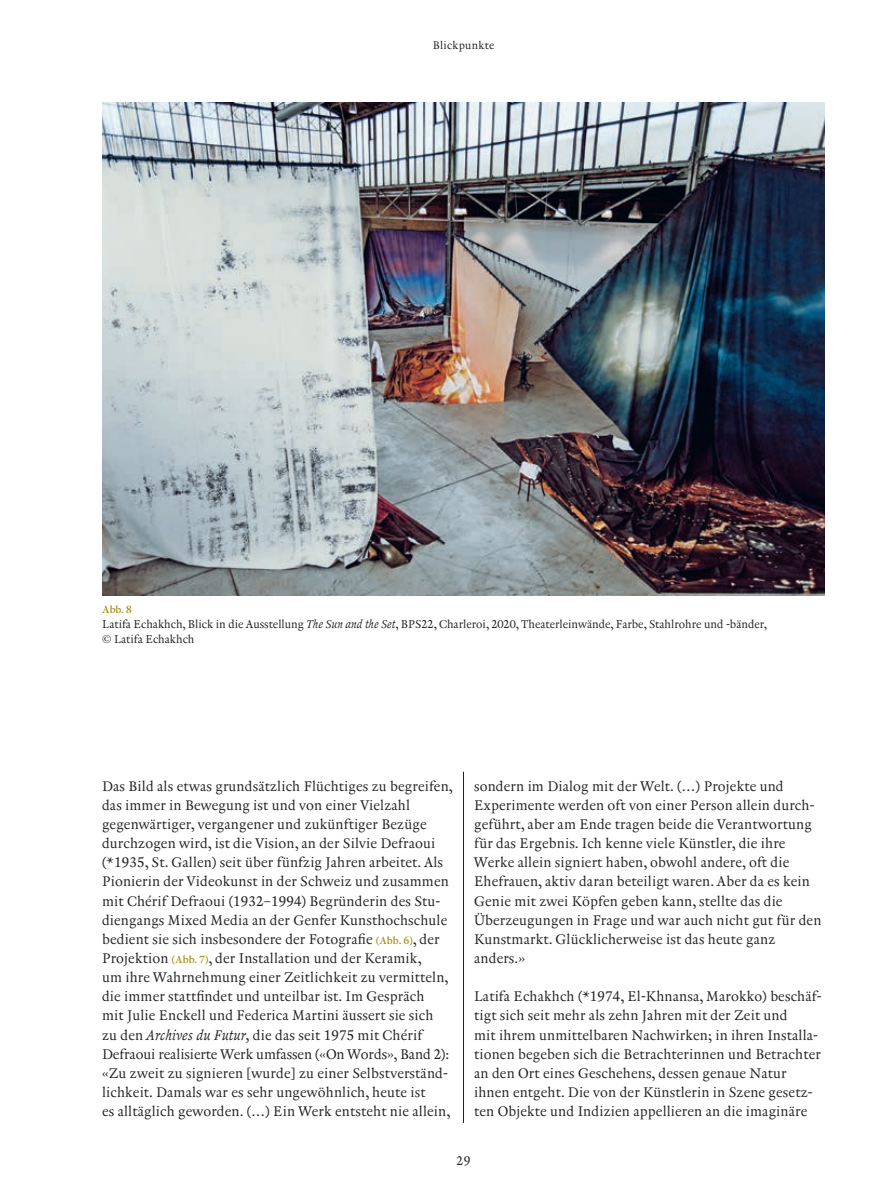
<style>
.page{position:relative;width:893px;height:1191px;background:#fff}
.page>*{position:absolute;margin:0;border:0;box-sizing:border-box;transform-origin:0 0}
.t1{font:14.25px/19px "Renard No 3";letter-spacing:.01em;color:#231f20}
.t2{font:12.75px "Renard No 3";color:#231f20}
.t3{font:11.7px/15px "Renard No 3";color:#231f20}
.t4{font:11.25px "Renard No 3";letter-spacing:.025em;color:#231f20}
.t5{font:10.5px "Renard No 1";color:#a39016}
.s1{font-style:italic}
.s2{font-family:"Renard No 1";font-size:10.5px;color:#a39016}
</style>
<div class="page">
<img style="left:102px;top:102px;width:723px;height:493px">
<hr style="left:463px;top:771px;width:1px;height:352px;background:#231f20">
<p class="t4" style="left:433px;top:38px;width:63px">Blickpunkte</p>
<p class="t5" style="left:102px;top:603px;width:31px">Abb. 8</p>
<p class="t3" style="left:102px;top:616px;width:666px">Latifa Echakhch, Blick in die Ausstellung <span class="s1">The Sun and the Set</span>, BPS22, Charleroi, 2020, Theaterleinwände, Farbe, Stahlrohre und -bänder, © Latifa Echakhch</p>
<p class="t1" style="left:102px;top:777px;width:352px">Das Bild als etwas grundsätzlich Flüchtiges zu begreifen, das immer in Bewegung ist und von einer Vielzahl gegenwärtiger, vergangener und zukünftiger Bezüge durchzogen wird, ist die Vision, an der Silvie Defraoui (*1935, St. Gallen) seit über fünfzig Jahren arbeitet. Als Pionierin der Videokunst in der Schweiz und zusammen mit Chérif Defraoui (1932–1994) Begründerin des Stu&shy;diengangs Mixed Media an der Genfer Kunsthochschule bedient sie sich insbesondere der Fotografie <span class="s2">(Abb. 6)</span>, der Projektion <span class="s2">(Abb. 7)</span>, der Installation und der Keramik,<br>um ihre Wahrnehmung einer Zeitlichkeit zu vermitteln, die immer stattfindet und unteilbar ist. Im Gespräch<br>mit Julie Enckell und Federica Martini äussert sie sich<br>zu den <span class="s1">Archives du Futur,</span> die das seit 1975 mit Chérif Defraoui realisierte Werk umfassen («On Words», Band 2): «Zu zweit zu signieren [wurde] zu einer Selbstverständ&shy;lichkeit. Damals war es sehr ungewöhnlich, heute ist<br>es alltäglich geworden. (…) Ein Werk entsteht nie allein,</p>
<p class="t1" style="left:474px;top:777px;width:349px">sondern im Dialog mit der Welt. (…) Projekte und Experimente werden oft von einer Person allein durch&shy;geführt, aber am Ende tragen beide die Verantwortung für das Ergebnis. Ich kenne viele Künstler, die ihre Werke allein signiert haben, obwohl andere, oft die Ehefrauen, aktiv daran beteiligt waren. Aber da es kein Genie mit zwei Köpfen geben kann, stellte das die Überzeugungen in Frage und war auch nicht gut für den Kunstmarkt. Glücklicherweise ist das heute ganz anders.»</p>
<p class="t1" style="left:474px;top:987px;width:349px">Latifa Echakhch (*1974, El-Khnansa, Marokko) beschäf&shy;tigt sich seit mehr als zehn Jahren mit der Zeit und<br>mit ihrem unmittelbaren Nachwirken; in ihren Installa&shy;tionen begeben sich die Betrachterinnen und Betrachter an den Ort eines Geschehens, dessen genaue Natur ihnen entgeht. Die von der Künstlerin in Szene gesetz&shy;ten Objekte und Indizien appellieren an die imaginäre</p>
<p class="t2" style="left:457px;top:1153px;width:15px">29</p>
</div>
